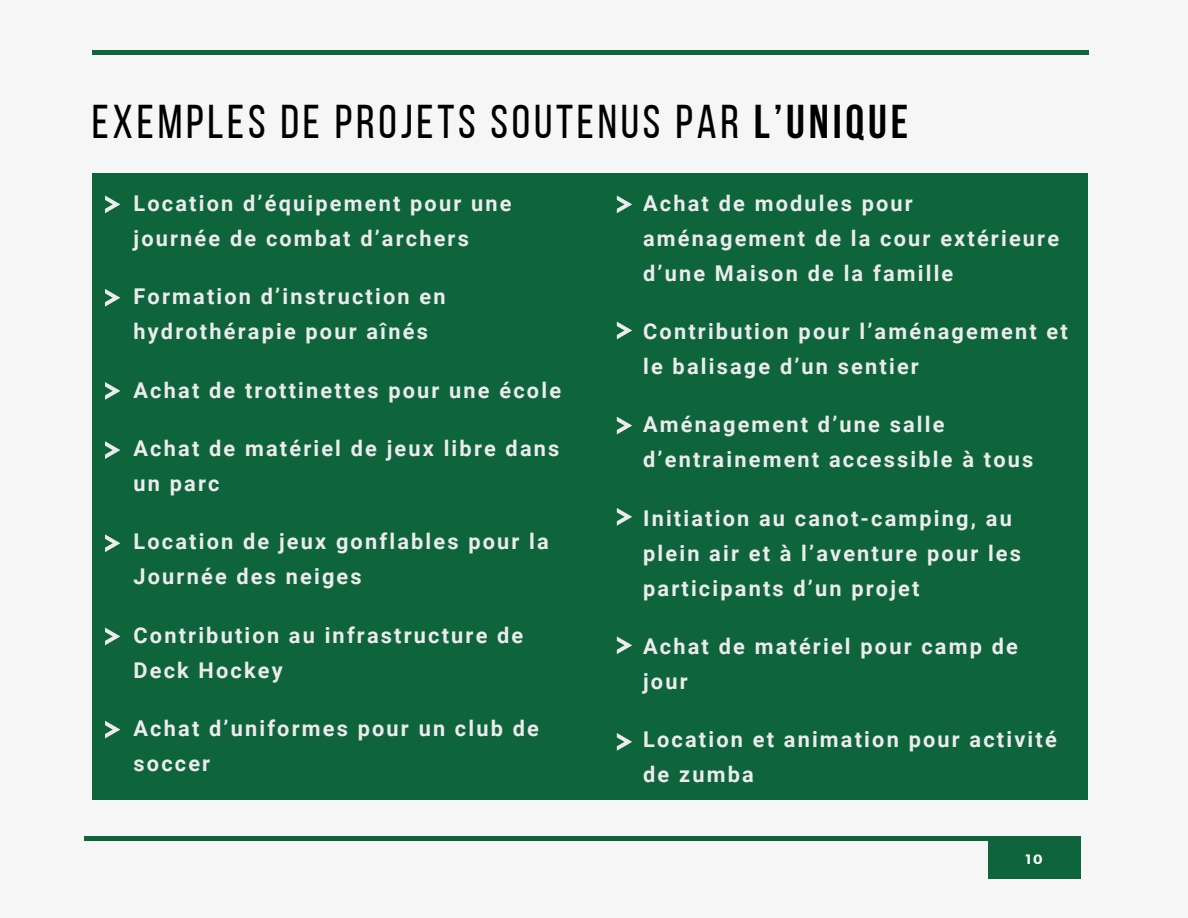
<style>
.page{position:relative;width:1188px;height:918px;background:#f6f6f6}
.page>*{position:absolute;margin:0;border:0;box-sizing:border-box;transform-origin:0 0}
.t1{font:47.25px "Bebas Neue";letter-spacing:.08em;color:#000}
.t2{font:700 21.75px/34.8px "Roboto";letter-spacing:.1em;color:#ececec}
.t3{font:700 13.5px "Montserrat";color:#fff}
.s1{font-weight:700}
</style>
<div class="page">
<div style="left:92px;top:50px;width:997px;height:5px;background:#0e643b"></div>
<div style="left:988px;top:841px;width:92px;height:37px;background:#0e643b"></div>
<div style="left:84px;top:836px;width:996px;height:5px;background:#0e643b"></div>
<div style="left:92px;top:173px;width:995px;height:627px;background:#0e643b"></div>
<svg style="left:105px;top:195px;width:15px;height:18px"></svg>
<svg style="left:105px;top:289px;width:15px;height:18px"></svg>
<svg style="left:105px;top:382px;width:15px;height:18px"></svg>
<svg style="left:105px;top:441px;width:15px;height:18px"></svg>
<svg style="left:105px;top:534px;width:15px;height:18px"></svg>
<svg style="left:105px;top:628px;width:15px;height:17px"></svg>
<svg style="left:105px;top:721px;width:15px;height:17px"></svg>
<svg style="left:617px;top:195px;width:15px;height:18px"></svg>
<svg style="left:617px;top:322px;width:15px;height:17px"></svg>
<svg style="left:617px;top:417px;width:15px;height:17px"></svg>
<svg style="left:617px;top:508px;width:15px;height:18px"></svg>
<svg style="left:617px;top:636px;width:15px;height:18px"></svg>
<svg style="left:617px;top:733px;width:15px;height:18px"></svg>
<h1 class="t1" style="left:92px;top:102px;width:818px">EXEMPLES DE PROJETS SOUTENUS PAR <span class="s1">L’UNIQUE</span></h1>
<p class="t2" style="left:134px;top:186px;width:380px">Location d’équipement pour une journée de combat d’archers</p>
<p class="t2" style="left:134px;top:279px;width:314px">Formation d’instruction en hydrothérapie pour aînés</p>
<p class="t2" style="left:134px;top:373px;width:429px">Achat de trottinettes pour une école</p>
<p class="t2" style="left:134px;top:431px;width:427px">Achat de matériel de jeux libre dans un parc</p>
<p class="t2" style="left:134px;top:525px;width:417px">Location de jeux gonflables pour la<br>Journée des neiges</p>
<p class="t2" style="left:134px;top:618px;width:391px">Contribution au infrastructure de<br>Deck Hockey</p>
<p class="t2" style="left:134px;top:711px;width:407px">Achat d’uniformes pour un club de soccer</p>
<p class="t2" style="left:643px;top:186px;width:417px">Achat de modules pour aménagement de la cour extérieure d’une Maison de la famille</p>
<p class="t2" style="left:643px;top:314px;width:426px">Contribution pour l’aménagement et le balisage d’un sentier</p>
<p class="t2" style="left:643px;top:408px;width:392px">Aménagement d’une salle d’entrainement accessible à tous</p>
<p class="t2" style="left:643px;top:501px;width:379px">Initiation au canot-camping, au plein air et à l’aventure pour les participants d’un projet</p>
<p class="t2" style="left:643px;top:629px;width:376px">Achat de matériel pour camp de jour</p>
<p class="t2" style="left:643px;top:723px;width:415px">Location et animation pour activité de zumba</p>
<p class="t3" style="left:1026px;top:851px;width:18px">10</p>
</div>
